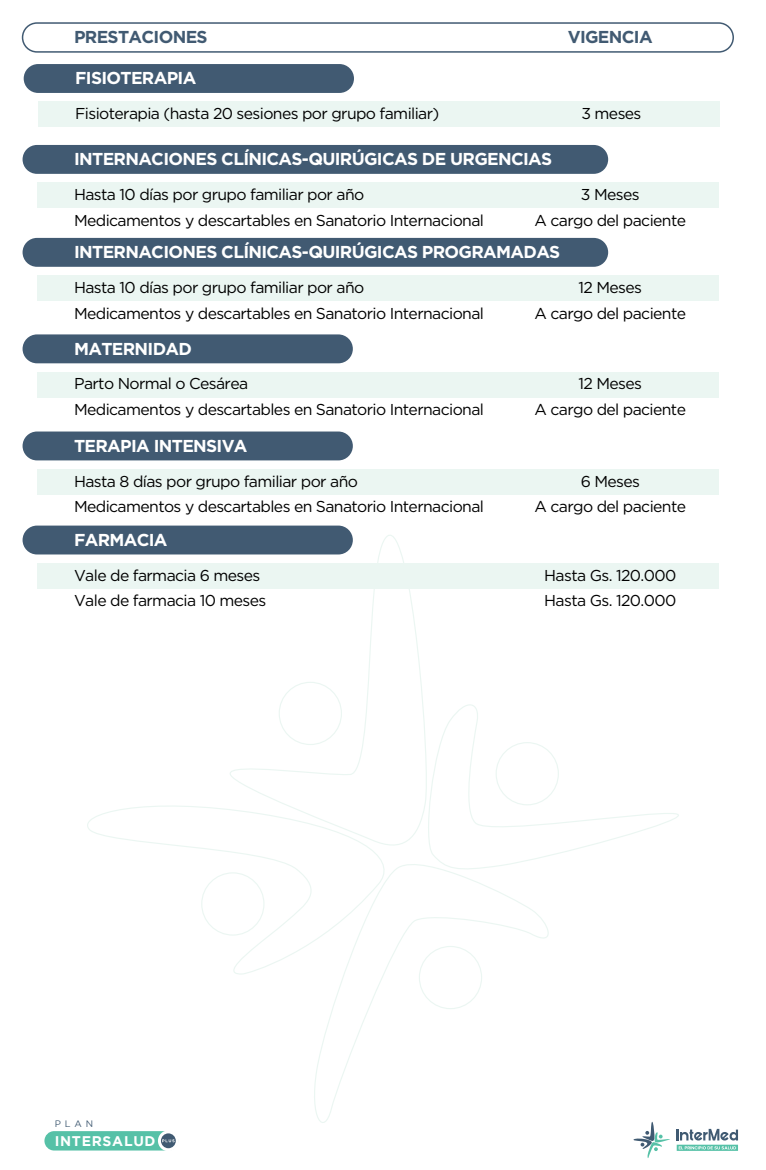
<style>
.page{position:relative;width:766px;height:1170px;background:#fff}
.page>*{position:absolute;margin:0;border:0;box-sizing:border-box;transform-origin:0 0}
.t1{font:700 17.25px "Gotham";letter-spacing:-.04em;color:#fff}
.t2{font:700 17.25px "Gotham";letter-spacing:-.04em;color:#415a72}
.t3{font:15.75px/25.8px "Gotham";letter-spacing:-.04em;color:#000}
.t4{font:700 14px "Gotham";letter-spacing:.05em;color:#fff}
.t5{font:9.38px "Gotham";color:#405a72}
</style>
<div class="page">
<div style="left:37px;top:182px;width:681px;height:26px;background:#ebf6f2"></div>
<div style="left:23px;top:145px;width:585px;height:29px;background:#415a72;border-radius:14px"></div>
<div style="left:23px;top:334px;width:330px;height:29px;background:#415a72;border-radius:14px"></div>
<div style="left:37px;top:372px;width:681px;height:25px;background:#ebf6f2"></div>
<div style="left:23px;top:431px;width:330px;height:29px;background:#415a72;border-radius:14px"></div>
<div style="left:37px;top:275px;width:681px;height:26px;background:#ebf6f2"></div>
<div style="left:23px;top:238px;width:585px;height:29px;background:#415a72;border-radius:14px"></div>
<div style="left:37px;top:469px;width:681px;height:25px;background:#ebf6f2"></div>
<div style="left:23px;top:525px;width:330px;height:29px;background:#415a72;border-radius:14px"></div>
<div style="left:37px;top:563px;width:681px;height:25px;background:#ebf6f2"></div>
<div style="left:38px;top:101px;width:681px;height:26px;background:#ebf6f2"></div>
<div style="left:24px;top:64px;width:330px;height:29px;background:#415a72;border-radius:14px"></div>
<div style="left:22px;top:22px;width:711px;height:31px;border:2px solid #415a72;border-radius:14px"></div>
<svg style="left:633px;top:1121px;width:104px;height:37px"></svg>
<div style="left:44px;top:1130px;width:134px;height:20px;background:#56c1a7;border-radius:10px"></div>
<svg style="left:158px;top:1130px;width:20px;height:21px"></svg>
<svg style="left:314px;top:864px;width:235px;height:259px"></svg>
<svg style="left:421px;top:704px;width:258px;height:169px"></svg>
<svg style="left:225px;top:525px;width:206px;height:327px"></svg>
<svg style="left:87px;top:793px;width:310px;height:182px"></svg>
<div style="left:278px;top:681px;width:64px;height:64px;border:1px solid #ebf6f2;border-radius:50%"></div>
<div style="left:495px;top:742px;width:63px;height:63px;border:1px solid #ebf6f2;border-radius:50%"></div>
<div style="left:418px;top:945px;width:64px;height:64px;border:1px solid #ebf6f2;border-radius:50%"></div>
<div style="left:201px;top:872px;width:63px;height:63px;border:1px solid #ebf6f2;border-radius:50%"></div>
<p class="t2" style="left:74px;top:27px;width:135px">PRESTACIONES</p>
<p class="t2" style="left:567px;top:27px;width:86px">VIGENCIA</p>
<p class="t1" style="left:75px;top:68px;width:122px">FISIOTERAPIA</p>
<p class="t3" style="left:75px;top:100px;width:365px">Fisioterapia (hasta 20 sesiones por grupo familiar)</p>
<p class="t3" style="left:581px;top:100px;width:62px">3 meses</p>
<p class="t1" style="left:74px;top:149px;width:479px">INTERNACIONES CLÍNICAS-QUIRÚGICAS DE URGENCIAS</p>
<p class="t3" style="left:74px;top:181px;width:411px">Hasta 10 días por grupo familiar por año<br>Medicamentos y descartables en Sanatorio Internacional</p>
<p class="t1" style="left:74px;top:242px;width:487px">INTERNACIONES CLÍNICAS-QUIRÚGICAS PROGRAMADAS</p>
<p class="t3" style="left:74px;top:274px;width:411px">Hasta 10 días por grupo familiar por año<br>Medicamentos y descartables en Sanatorio Internacional</p>
<p class="t3" style="left:534px;top:181px;width:153px;text-align:center">3 Meses<br>A cargo del paciente</p>
<p class="t3" style="left:534px;top:274px;width:153px;text-align:center">12 Meses<br>A cargo del paciente</p>
<p class="t1" style="left:74px;top:338px;width:119px">MATERNIDAD</p>
<p class="t3" style="left:74px;top:370px;width:411px">Parto Normal o Cesárea<br>Medicamentos y descartables en Sanatorio Internacional</p>
<p class="t3" style="left:534px;top:370px;width:153px;text-align:center">12 Meses<br>A cargo del paciente</p>
<p class="t1" style="left:74px;top:435px;width:175px">TERAPIA INTENSIVA</p>
<p class="t3" style="left:74px;top:467px;width:411px">Hasta 8 días por grupo familiar por año<br>Medicamentos y descartables en Sanatorio Internacional</p>
<p class="t1" style="left:74px;top:530px;width:95px">FARMACIA</p>
<p class="t3" style="left:74px;top:562px;width:194px">Vale de farmacia 6 meses<br>Vale de farmacia 10 meses</p>
<p class="t3" style="left:534px;top:467px;width:153px;text-align:center">6 Meses<br>A cargo del paciente</p>
<p class="t3" style="left:544px;top:562px;width:134px">Hasta Gs. 120.000<br>Hasta Gs. 120.000</p>
<p class="t5" style="left:55px;top:1118px;width:40px">PLAN</p>
<p class="t4" style="left:55px;top:1132px;width:102px">INTERSALUD</p>
</div>
